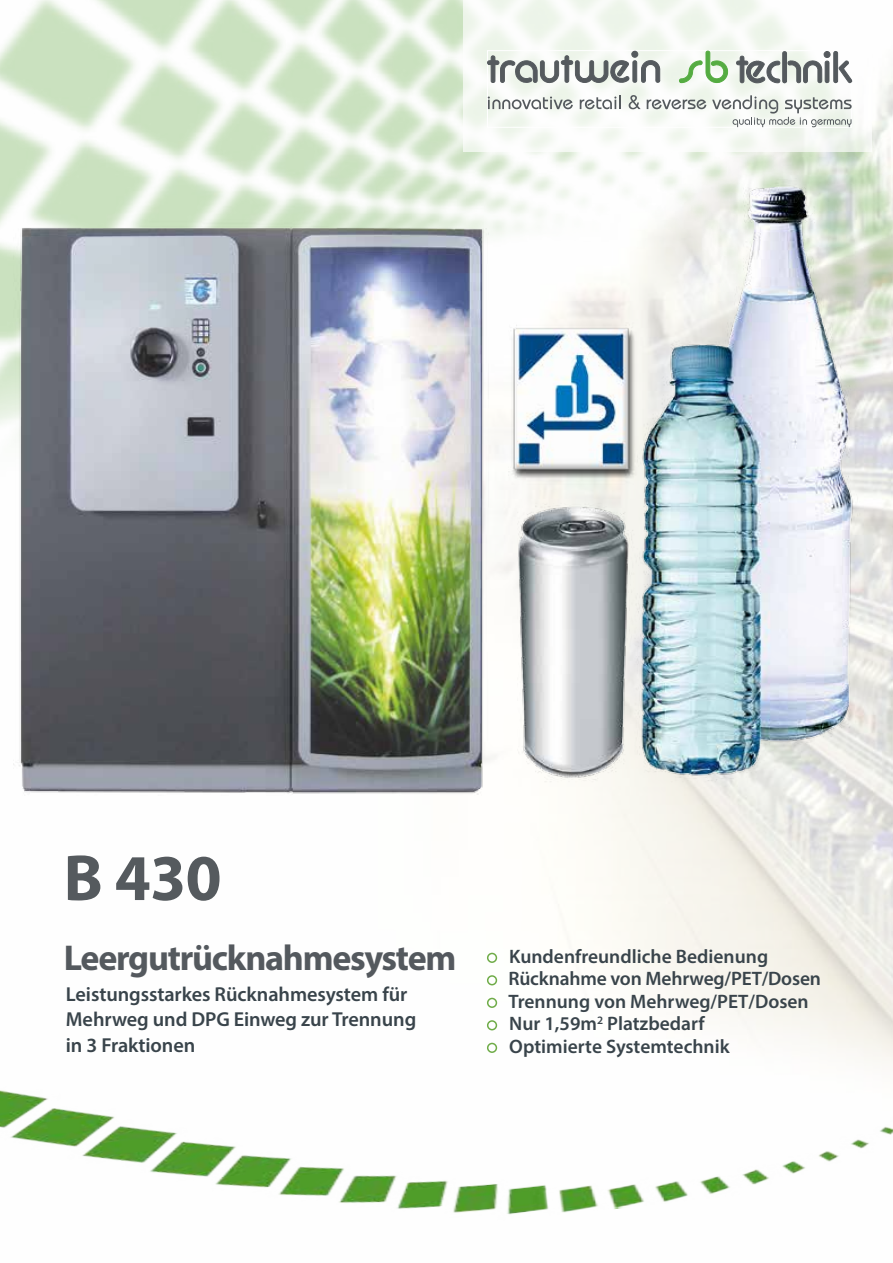
<style>
.page{position:relative;width:893px;height:1263px;background:#fff}
.page>*{position:absolute;margin:0;border:0;box-sizing:border-box;transform-origin:0 0}
.t1{font:700 65.7px "Myriad Pro";color:#555a5e}
.t2{font:700 36px "Myriad Pro";letter-spacing:-.035em;color:#54595e}
.t3{font:600 20.25px/25.5px "Myriad Pro";letter-spacing:-.005em;color:#39444b}
.t4{font:600 19.5px/22.5px "Myriad Pro";color:#39444b}
</style>
<div class="page">
<div style="left:464px;top:0;width:408px;height:152px;background:linear-gradient(to right,#f4f9f2,#f9fbf8)"></div>
<div style="left:487px;top:51px;width:365px;height:76px;border:1px solid #fff"></div>
<svg style="left:488px;top:97px;width:85px;height:12px"></svg>
<svg style="left:580px;top:95px;width:41px;height:14px"></svg>
<svg style="left:629px;top:95px;width:12px;height:14px"></svg>
<svg style="left:647px;top:99px;width:59px;height:10px"></svg>
<svg style="left:712px;top:95px;width:140px;height:32px"></svg>
<svg style="left:488px;top:51px;width:172px;height:33px"></svg>
<svg style="left:679px;top:50px;width:49px;height:33px"></svg>
<svg style="left:736px;top:51px;width:116px;height:33px"></svg>
<img style="left:0;top:976px;width:893px;height:239px">
<div style="left:487px;top:953px;width:10px;height:10px;border:2px solid #6fac48;border-radius:50%"></div>
<div style="left:487px;top:975px;width:10px;height:10px;border:2px solid #6fac48;border-radius:50%"></div>
<div style="left:487px;top:998px;width:10px;height:10px;border:2px solid #6fac48;border-radius:50%"></div>
<div style="left:487px;top:1020px;width:10px;height:10px;border:2px solid #6fac48;border-radius:50%"></div>
<div style="left:487px;top:1043px;width:10px;height:10px;border:2px solid #6fac48;border-radius:50%"></div>
<img style="left:500px;top:144px;width:374px;height:661px">
<img style="left:14px;top:202px;width:474px;height:603px">
<h1 class="t1" style="left:64px;top:835px;width:160px">B 430</h1>
<h2 class="t2" style="left:64px;top:934px;width:394px">Leergutrücknahmesystem</h2>
<p class="t3" style="left:66px;top:981px;width:352px">Leistungsstarkes Rücknahmesystem für<br>Mehrweg und DPG Einweg zur Trennung in 3 Fraktionen</p>
<p class="t4" style="left:508px;top:945px;width:314px">Kundenfreundliche Bedienung<br>Rücknahme von Mehrweg/PET/Dosen<br>Trennung von Mehrweg/PET/Dosen<br>Nur 1,59m<sup>2</sup> Platzbedarf<br>Optimierte Systemtechnik</p>
</div>
